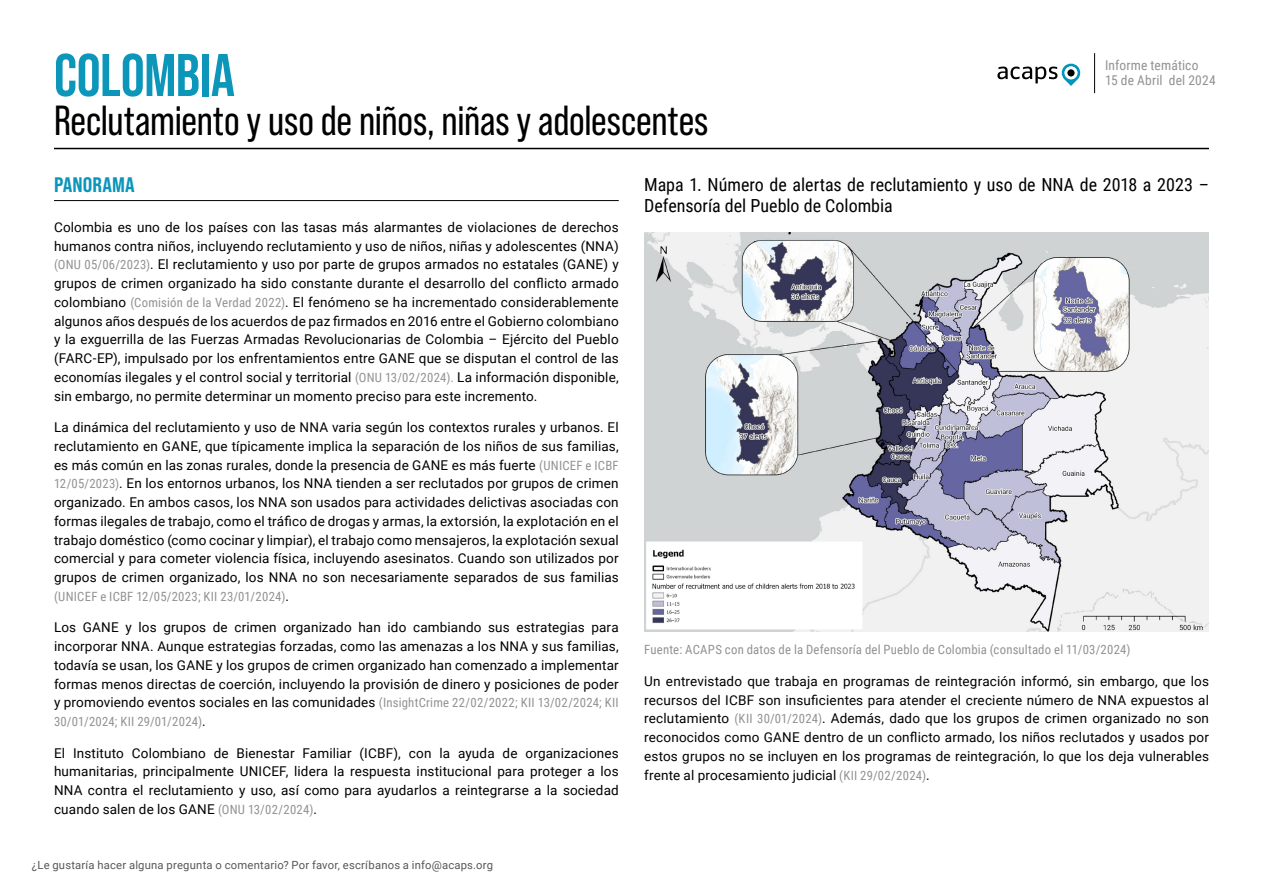
<style>
.page{position:relative;width:1263px;height:893px;background:#fff}
.page>*{position:absolute;margin:0;border:0;box-sizing:border-box;transform-origin:0 0}
.t1{font:700 60px "Bebas Neue Pro";letter-spacing:-.005em;color:#0c96ba}
.t2{font:42px "Bebas Neue Pro";letter-spacing:-.005em;color:#000}
.t3{font:21px "Bebas Neue Pro Semi Exp X Bold";letter-spacing:.005em;color:#0c96ba}
.t4{font:18px/21.6px "Roboto Condensed";color:#000}
.t5{font:13.5px/18.8px "Roboto";letter-spacing:.01em;color:#000;text-align:justify}
.t6{font:13.5px/15px "Roboto Condensed";letter-spacing:.015em;color:#929292}
.t7{font:12.75px "Roboto Condensed";letter-spacing:.015em;color:#929292}
.t8{font:11.25px "Roboto";letter-spacing:.02em;color:#575756}
.s1{font-family:"Roboto Condensed";font-size:12.75px;color:#929292}
.s2{font-family:"Roboto";font-size:13.5px;color:#000}
</style>
<div class="page">
<svg style="left:997px;top:64px;width:83px;height:22px"></svg>
<svg style="left:1064px;top:66px;width:13px;height:13px"></svg>
<div style="left:1067px;top:69px;width:7px;height:8px;background:#000;border-radius:50%"></div>
<hr style="left:1094px;top:53px;width:1px;height:40px;background:#000">
<hr style="left:54px;top:200px;width:565px;height:1px;background:#000">
<img style="left:644px;top:233px;width:565px;height:398px">
<hr style="left:54px;top:148px;width:1155px;height:1px;background:#000">
<h1 class="t1" style="left:54px;top:41px;width:182px">COLOMBIA</h1>
<h2 class="t2" style="left:54px;top:97px;width:656px">Reclutamiento y uso de niños, niñas y adolescentes</h2>
<p class="t6" style="left:1105px;top:58px;width:112px">Informe temático<br>15 de Abril del 2024</p>
<h3 class="t3" style="left:54px;top:172px;width:82px">PANORAMA</h3>
<p class="t5" style="left:54px;top:217px;width:566px">Colombia es uno de los países con las tasas más alarmantes de violaciones de derechos humanos contra niños, incluyendo reclutamiento y uso de niños, niñas y adolescentes (NNA) <span class="s1">(ONU 05/06/2023)</span>. El reclutamiento y uso por parte de grupos armados no estatales (GANE) y grupos de crimen organizado ha sido constante durante el desarrollo del conflicto armado colombiano <span class="s1">(Comisión de la Verdad 2022)</span>. El fenómeno se ha incrementado considerablemente algunos años después de los acuerdos de paz firmados en 2016 entre el Gobierno colombiano y la exguerrilla de las Fuerzas Armadas Revolucionarias de Colombia – Ejército del Pueblo (FARC-EP), impulsado por los enfrentamientos entre GANE que se disputan el control de las economías ilegales y el control social y territorial <span class="s1">(ONU 13/02/2024).</span> La información disponible, sin embargo, no permite determinar un momento preciso para este incremento.</p>
<p class="t5" style="left:54px;top:417px;width:566px">La dinámica del reclutamiento y uso de NNA varia según los contextos rurales y urbanos. El reclutamiento en GANE, que típicamente implica la separación de los niños de sus familias, es más común en las zonas rurales, donde la presencia de GANE es más fuerte <span class="s1">(UNICEF e ICBF 12/05/2023)</span>. En los entornos urbanos, los NNA tienden a ser reclutados por grupos de crimen organizado. En ambos casos, los NNA son usados para actividades delictivas asociadas con formas ilegales de trabajo, como el tráfico de drogas y armas, la extorsión, la explotación en el trabajo doméstico (como cocinar y limpiar), el trabajo como mensajeros, la explotación sexual comercial y para cometer violencia física, incluyendo asesinatos. Cuando son utilizados por grupos de crimen organizado, los NNA no son necesariamente separados de sus familias</p>
<p class="t7" style="left:54px;top:587px;width:236px">(UNICEF e ICBF 12/05/2023; KII 23/01/2024)<span class="s2">.</span></p>
<p class="t5" style="left:54px;top:618px;width:566px">Los GANE y los grupos de crimen organizado han ido cambiando sus estrategias para incorporar NNA. Aunque estrategias forzadas, como las amenazas a los NNA y sus familias, todavía se usan, los GANE y los grupos de crimen organizado han comenzado a implementar formas menos directas de coerción, incluyendo la provisión de dinero y posiciones de poder y promoviendo eventos sociales en las comunidades <span class="s1">(InsightCrime 22/02/2022; KII 13/02/2024; KII</span></p>
<p class="t7" style="left:54px;top:713px;width:153px">30/01/2024; KII 29/01/2024)<span class="s2">.</span></p>
<p class="t5" style="left:54px;top:743px;width:566px">El Instituto Colombiano de Bienestar Familiar (ICBF), con la ayuda de organizaciones humanitarias, principalmente UNICEF, lidera la respuesta institucional para proteger a los NNA contra el reclutamiento y uso, así como para ayudarlos a reintegrarse a la sociedad cuando salen de los GANE <span class="s1">(ONU 13/02/2024)</span>.</p>
<p class="t8" style="left:32px;top:857px;width:463px">¿Le gustaría hacer alguna pregunta o comentario? Por favor, escríbanos a info@acaps.org</p>
<h3 class="t4" style="left:644px;top:173px;width:566px">Mapa 1. Número de alertas de reclutamiento y uso de NNA de 2018 a 2023 –<br>Defensoría del Pueblo de Colombia</h3>
<p class="t7" style="left:644px;top:641px;width:488px">Fuente: ACAPS con datos de la Defensoría del Pueblo de Colombia (consultado el 11/03/2024)</p>
<p class="t5" style="left:644px;top:671px;width:566px">Un entrevistado que trabaja en programas de reintegración informó, sin embargo, que los recursos del ICBF son insuficientes para atender el creciente número de NNA expuestos al reclutamiento <span class="s1">(KII 30/01/2024)</span>. Además, dado que los grupos de crimen organizado no son reconocidos como GANE dentro de un conflicto armado, los niños reclutados y usados por estos grupos no se incluyen en los programas de reintegración, lo que los deja vulnerables frente al procesamiento judicial <span class="s1">(KII 29/02/2024)</span>.</p>
</div>
